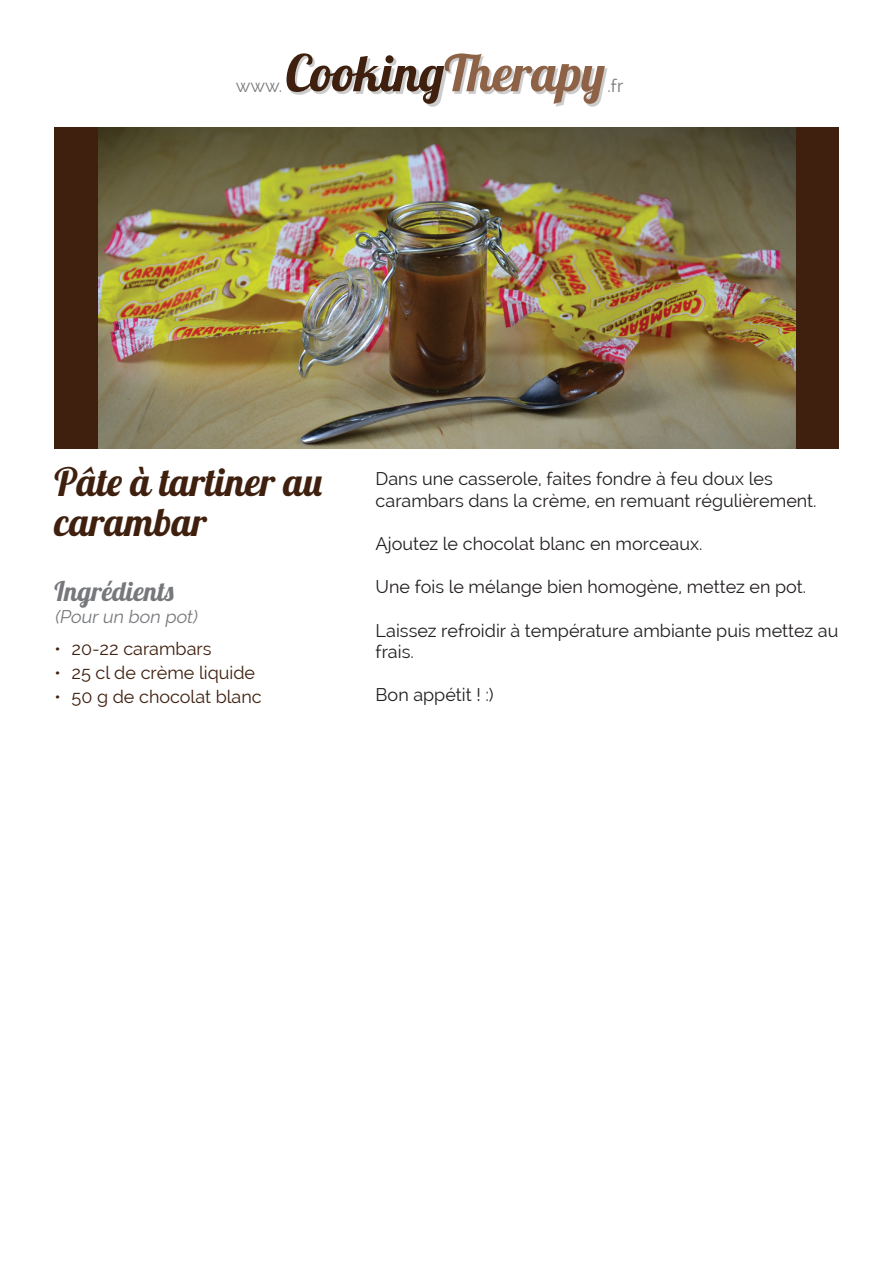
<style>
.page{position:relative;width:893px;height:1263px;background:#fff}
.page>*{position:absolute;margin:0;border:0;box-sizing:border-box;transform-origin:0 0}
.t1{font:39px/40.5px "Lobster 1.4";color:#3f200e}
.t2{font:27px "Lobster 1.4";color:#76787b}
.t3{font:18px/21.6px "Raleway";color:#231f20}
.t4{font:18px "Raleway";color:#3f200e}
.t5{font:italic 18px "Raleway";color:#76787b}
.t6{font:18px "Raleway";color:#76787b}
</style>
<div class="page">
<div style="left:54px;top:128px;width:784px;height:321px;background:#3f200e"></div>
<img style="left:99px;top:128px;width:696px;height:321px">
<div style="left:447px;top:56px;width:160px;height:50px;background:#231f20;opacity:.23"></div>
<div style="left:289px;top:56px;width:158px;height:50px;background:#231f20;opacity:.23"></div>
<svg style="left:286px;top:53px;width:319px;height:51px"></svg>
<p class="t6" style="left:236px;top:76px;width:48px">www.</p>
<p class="t6" style="left:607px;top:76px;width:17px">.fr</p>
<p class="t1" style="left:54px;top:461px;width:269px">Pâte à tartiner au carambar</p>
<p class="t2" style="left:54px;top:574px;width:121px">Ingrédients</p>
<p class="t5" style="left:54px;top:606px;width:148px">(Pourun bon pot)</p>
<p class="t4" style="left:54px;top:638px;width:159px">• 20-22 carambars</p>
<p class="t4" style="left:54px;top:662px;width:202px">• 25 cl de crème liquide</p>
<p class="t4" style="left:54px;top:686px;width:209px">• 50 g de chocolat blanc</p>
<p class="t3" style="left:376px;top:468px;width:443px">Dans une casserole, faites fondre à feu doux les carambars dans la crème, en remuant régulièrement.</p>
<p class="t3" style="left:376px;top:533px;width:328px">Ajoutez le chocolat blanc en morceaux.</p>
<p class="t3" style="left:376px;top:576px;width:432px">Une fois le mélange bien homogène, mettez en pot.</p>
<p class="t3" style="left:376px;top:619px;width:464px">Laissez refroidir à température ambiante puis mettez au frais.</p>
<p class="t3" style="left:376px;top:684px;width:120px">Bon appétit ! :)</p>
</div>
